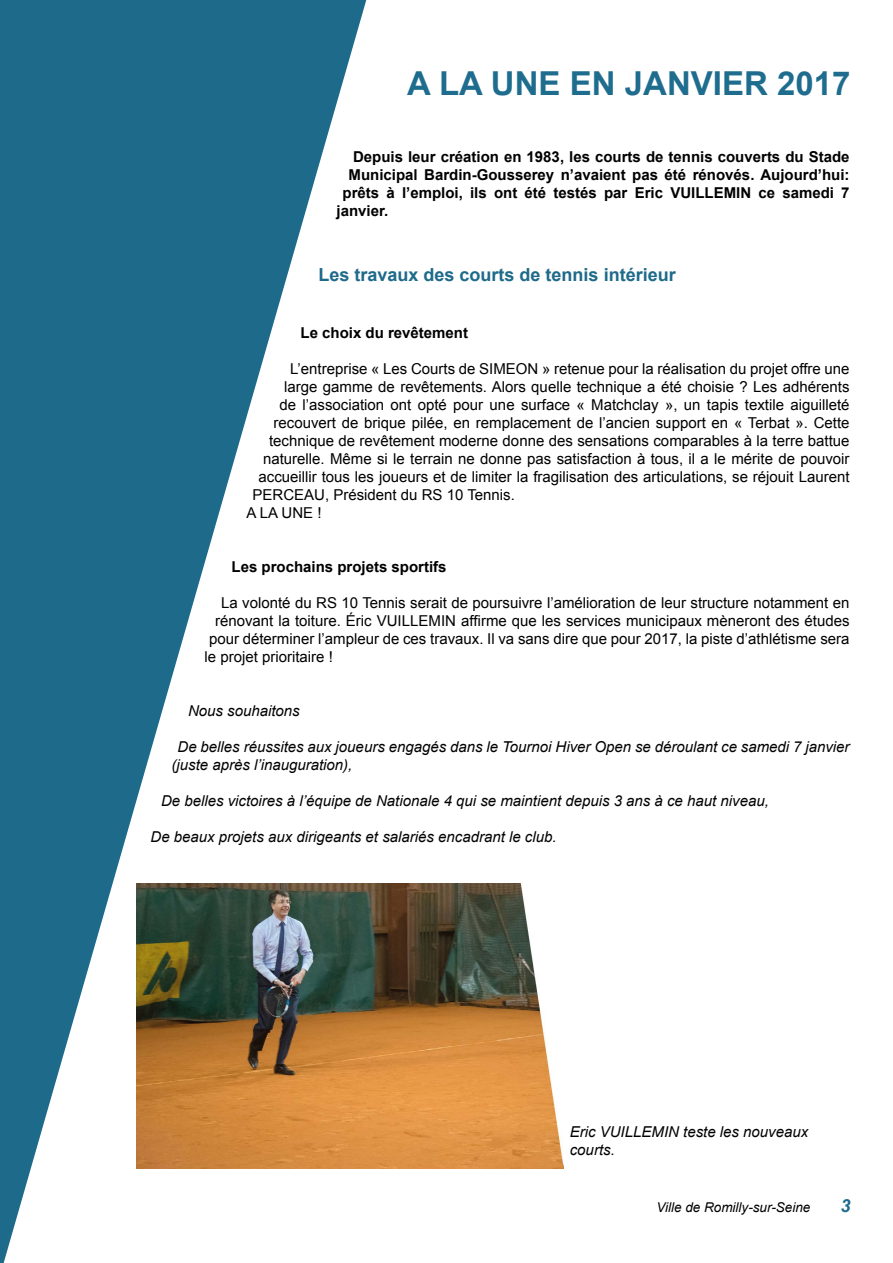
<style>
.page{position:relative;width:893px;height:1263px;background:#fff}
.page>*{position:absolute;margin:0;border:0;box-sizing:border-box;transform-origin:0 0}
.t1{font:700 33px "Arial";color:#1f6d8e}
.t2{font:700 18px "Arial";color:#1e6a8a}
.t3{font:italic 700 18px "Arial";color:#1f6c8e}
.t4{font:15px "Arial";color:#000}
.t5{font:italic 15px/18px "Arial";color:#000}
.t6{font:700 15px "Arial";color:#000}
.t7{font:italic 13.5px "Arial";color:#000}
</style>
<div class="page">
<svg style="left:0;top:0;width:370px;height:1263px;fill:#1e6a8a"></svg>
<img style="left:136px;top:884px;width:427px;height:284px">
<h1 class="t1" style="left:407px;top:62px;width:445px">A LA UNE EN JANVIER 2017</h1>
<p class="t6" style="left:353px;top:147px;width:498px">Depuis leur création en 1983, les courts de tennis couverts du Stade</p>
<p class="t6" style="left:349px;top:165px;width:503px">Municipal Bardin-Gousserey n’avaient pas été rénovés. Aujourd’hui:</p>
<p class="t6" style="left:343px;top:183px;width:509px">prêts à l’emploi, ils ont été testés par Eric VUILLEMIN ce samedi 7</p>
<p class="t6" style="left:337px;top:201px;width:53px">janvier.</p>
<p class="t2" style="left:319px;top:262px;width:359px">Les travaux des courts de tennis intérieur</p>
<p class="t6" style="left:301px;top:323px;width:169px">Le choix du revêtement</p>
<p class="t4" style="left:290px;top:359px;width:561px">L’entreprise « Les Courts de SIMEON » retenue pour la réalisation du projet offre une</p>
<p class="t4" style="left:284px;top:377px;width:567px">large gamme de revêtements. Alors quelle technique a été choisie ? Les adhérents</p>
<p class="t4" style="left:280px;top:395px;width:572px">de l’association ont opté pour une surface « Matchclay », un tapis textile aiguilleté</p>
<p class="t4" style="left:274px;top:413px;width:577px">recouvert de brique pilée, en remplacement de l’ancien support en « Terbat ». Cette</p>
<p class="t4" style="left:269px;top:431px;width:582px">technique de revêtement moderne donne des sensations comparables à la terre battue</p>
<p class="t4" style="left:263px;top:449px;width:588px">naturelle. Même si le terrain ne donne pas satisfaction à tous, il a le mérite de pouvoir</p>
<p class="t4" style="left:259px;top:467px;width:592px">accueillir tous les joueurs et de limiter la fragilisation des articulations, se réjouit Laurent</p>
<p class="t4" style="left:253px;top:485px;width:264px">PERCEAU, Président du RS 10 Tennis.</p>
<p class="t4" style="left:247px;top:503px;width:77px">A LA UNE !</p>
<p class="t6" style="left:232px;top:557px;width:217px">Les prochains projets sportifs</p>
<p class="t4" style="left:221px;top:593px;width:630px">La volonté du RS 10 Tennis serait de poursuivre l’amélioration de leur structure notamment en</p>
<p class="t4" style="left:215px;top:611px;width:636px">rénovant la toiture. Éric VUILLEMIN affirme que les services municipaux mèneront des études</p>
<p class="t4" style="left:209px;top:629px;width:642px">pour déterminer l’ampleur de ces travaux. Il va sans dire que pour 2017, la piste d’athlétisme sera</p>
<p class="t4" style="left:205px;top:647px;width:130px">le projet prioritaire !</p>
<p class="t5" style="left:188px;top:702px;width:113px">Nous souhaitons</p>
<p class="t5" style="left:172px;top:738px;width:679px;text-indent:6px">De belles réussites aux joueurs engagés dans le Tournoi Hiver Open se déroulant ce samedi 7 janvier (juste après l’inauguration),</p>
<p class="t5" style="left:161px;top:792px;width:609px">De belles victoires à l’équipe de Nationale 4 qui se maintient depuis 3 ans à ce haut niveau,</p>
<p class="t5" style="left:151px;top:828px;width:408px">De beaux projets aux dirigeants et salariés encadrant le club.</p>
<p class="t5" style="left:570px;top:1123px;width:240px">Eric VUILLEMIN teste les nouveaux courts.</p>
<p class="t7" style="left:656px;top:1199px;width:156px">Ville de Romilly-sur-Seine</p>
<p class="t3" style="left:840px;top:1194px;width:12px">3</p>
</div>
